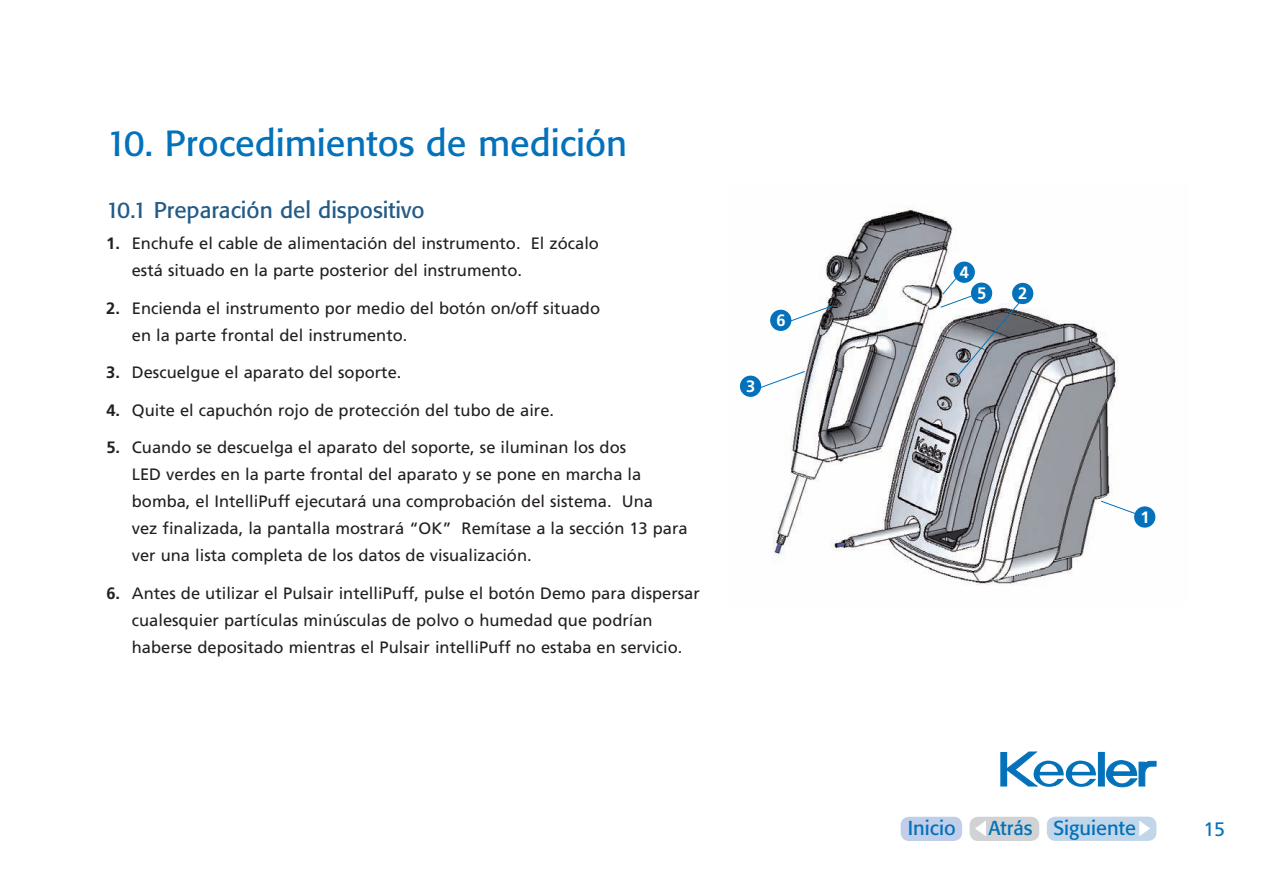
<style>
.page{position:relative;width:1263px;height:893px;background:#fff}
.page>*{position:absolute;margin:0;border:0;box-sizing:border-box;transform-origin:0 0}
.t1{font:36px "Formata BQ";color:#0372bb}
.t2{font:22.5px "Formata BQ";color:#235b87}
.t3{font:19.95px "Formata BQ";color:#0372bb}
.t4{font:19.5px "Frutiger";color:#0372bb}
.t5{font:16.5px/27px "Frutiger";color:#231f20}
.t6{font:700 16.5px "Frutiger";color:#fff}
.s1{font-weight:700}
</style>
<div class="page">
<div style="left:1047px;top:817px;width:109px;height:24px;background:#c1d6e9;border-radius:9px"></div>
<svg style="left:1139px;top:821px;width:11px;height:15px"></svg>
<div style="left:900px;top:817px;width:62px;height:24px;background:#c0cee9;border-radius:9px"></div>
<div style="left:970px;top:817px;width:69px;height:24px;background:#d1d2d4;border-radius:9px"></div>
<svg style="left:975px;top:821px;width:11px;height:15px"></svg>
<div style="left:1001px;top:752px;width:6px;height:34px;background:#0372bb"></div>
<svg style="left:1006px;top:752px;width:90px;height:35px"></svg>
<div style="left:1098px;top:752px;width:6px;height:34px;background:#0372bb"></div>
<svg style="left:1106px;top:760px;width:50px;height:27px"></svg>
<img style="left:739px;top:206px;width:417px;height:379px">
<div style="left:740px;top:376px;width:21px;height:21px;background:#0372bb;border-radius:50%"></div>
<svg style="left:757px;top:370px;width:49px;height:19px"></svg>
<div style="left:954px;top:262px;width:21px;height:21px;background:#0372bb;border-radius:50%"></div>
<div style="left:770px;top:310px;width:21px;height:21px;background:#0372bb;border-radius:50%"></div>
<svg style="left:786px;top:305px;width:48px;height:18px"></svg>
<div style="left:1012px;top:283px;width:21px;height:21px;background:#0372bb;border-radius:50%"></div>
<svg style="left:1100px;top:500px;width:47px;height:19px"></svg>
<div style="left:1134px;top:506px;width:21px;height:22px;background:#0372bb;border-radius:50%"></div>
<svg style="left:940px;top:277px;width:84px;height:102px"></svg>
<h1 class="t1" style="left:106px;top:121px;width:522px">10. Procedimientos de medición</h1>
<h2 class="t2" style="left:106px;top:196px;width:320px">10.1 Preparación del dispositivo</h2>
<p class="t5" style="left:132px;top:230px;width:469px;text-indent:-25px"><span class="s1">1.</span> Enchufe el cable de alimentación del instrumento. El zócalo está situado en la parte posterior del instrumento.</p>
<p class="t5" style="left:132px;top:294px;width:470px;text-indent:-26px"><span class="s1">2.</span> Encienda el instrumento por medio del botón on/off situado en la parte frontal del instrumento.</p>
<p class="t5" style="left:106px;top:359px;width:297px"><span class="s1">3.</span> Descuelgue el aparato del soporte.</p>
<p class="t5" style="left:106px;top:396px;width:449px"><span class="s1">4.</span> Quite el capuchón rojo de protección del tubo de aire.</p>
<p class="t5" style="left:132px;top:434px;width:557px;text-indent:-26px"><span class="s1">5.</span> Cuando se descuelga el aparato del soporte, se iluminan los dos<br>LED verdes en la parte frontal del aparato y se pone en marcha la bomba, el IntelliPuff ejecutará una comprobación del sistema. Una<br>vez finalizada, la pantalla mostrará “OK” Remítase a la sección 13 para ver una lista completa de los datos de visualización.</p>
<p class="t5" style="left:132px;top:579px;width:569px;text-indent:-26px"><span class="s1">6.</span> Antes de utilizar el Pulsair intelliPuff, pulse el botón Demo para dispersar cualesquier partículas minúsculas de polvo o humedad que podrían haberse depositado mientras el Pulsair intelliPuff no estaba en servicio.</p>
<p class="t6" style="left:746px;top:376px;width:11px">3</p>
<p class="t6" style="left:776px;top:310px;width:11px">6</p>
<p class="t6" style="left:960px;top:262px;width:11px">4</p>
<p class="t6" style="left:977px;top:283px;width:11px">5</p>
<p class="t6" style="left:1018px;top:284px;width:11px">2</p>
<p class="t6" style="left:1140px;top:507px;width:11px">1</p>
<p class="t3" style="left:908px;top:816px;width:49px">Inicio</p>
<p class="t3" style="left:988px;top:816px;width:149px">Atrás Siguiente</p>
<p class="t4" style="left:1203px;top:818px;width:23px">15</p>
</div>
